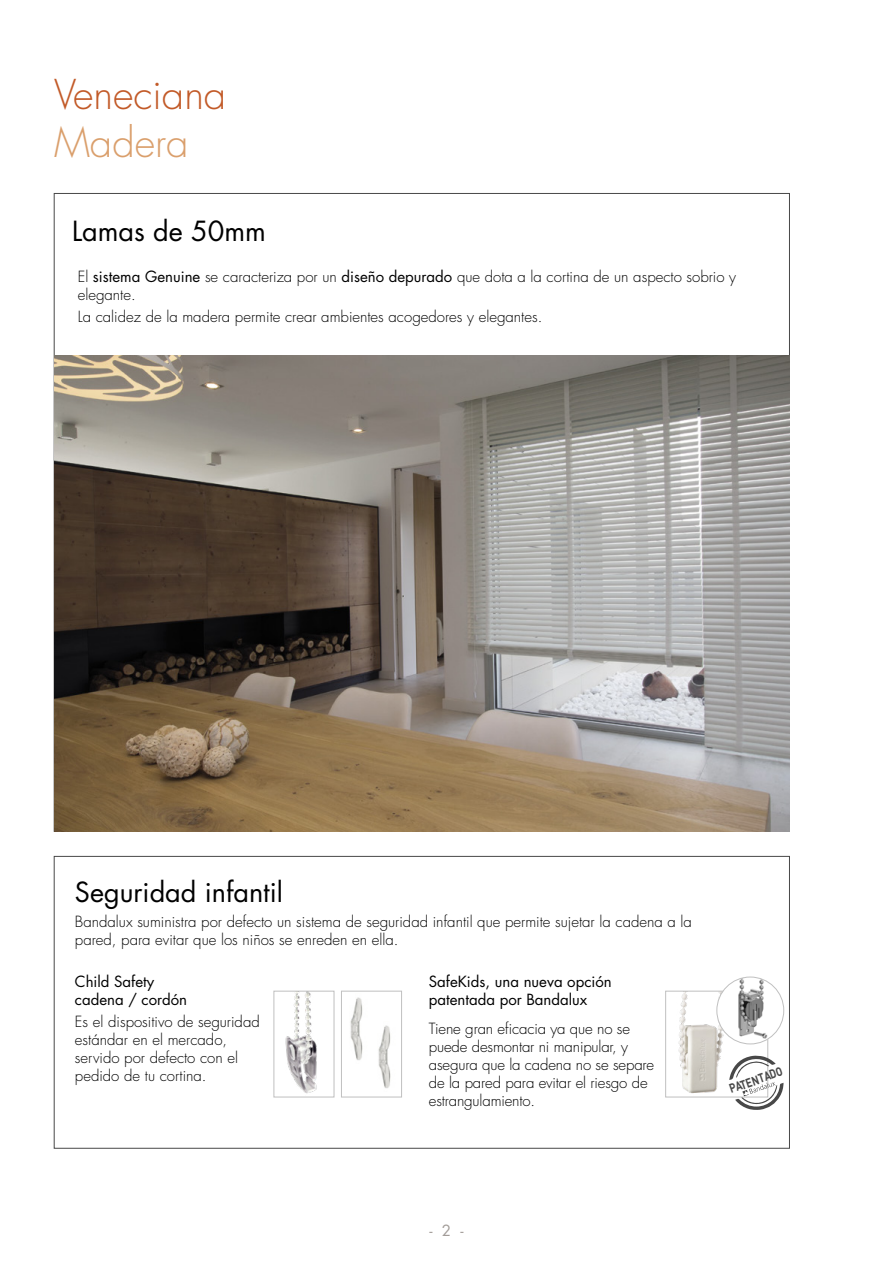
<style>
.page{position:relative;width:893px;height:1263px;background:#fff}
.page>*{position:absolute;margin:0;border:0;box-sizing:border-box;transform-origin:0 0}
.t1{font:300 40.05px "Futura Std";color:#c25a28}
.t2{font:300 40.05px "Futura Std";color:#da9f6c}
.t3{font:27px "Futura Std";color:#000}
.t4{font:300 15px/18px "Futura Std";color:#000}
.t5{font:15px/18px "Futura Std";color:#000}
.t6{font:15px "Futura Std";color:#a29c98}
.t7{font:700 12.45px "DIN";color:#484848;scale:.81 1}
.s1{font-weight:400}
</style>
<div class="page">
<img style="left:54px;top:356px;width:736px;height:475px">
<img style="left:285px;top:993px;width:32px;height:101px">
<div style="left:274px;top:991px;width:60px;height:106px;border:1px solid #c0c0c0"></div>
<img style="left:350px;top:997px;width:13px;height:63px">
<div style="left:341px;top:991px;width:61px;height:106px;border:1px solid #c0c0c0"></div>
<img style="left:378px;top:1025px;width:13px;height:63px">
<img style="left:678px;top:993px;width:87px;height:101px">
<div style="left:665px;top:991px;width:103px;height:106px;border:1px solid #c0c0c0"></div>
<svg style="left:729px;top:1055px;width:54px;height:55px"></svg>
<div style="left:717px;top:977px;width:67px;height:67px;background:#fff;border-radius:50%"></div>
<img style="left:733px;top:977px;width:39px;height:64px">
<div style="left:717px;top:977px;width:67px;height:67px;border:1px solid #c0c0c0;border-radius:50%"></div>
<h1 class="t1" style="left:54px;top:70px;width:174px">Veneciana</h1>
<h1 class="t2" style="left:54px;top:118px;width:136px">Madera</h1>
<h2 class="t3" style="left:72px;top:214px;width:195px">Lamas de 50mm</h2>
<p class="t4" style="left:78px;top:267px;width:660px">El <span class="s1">sistema Genuine</span> se caracteriza por un <span class="s1">diseño depurado</span> que dota a la cortina de un aspecto sobrio y elegante.</p>
<p class="t4" style="left:78px;top:308px;width:466px">La calidez de la madera permite crear ambientes acogedores y elegantes.</p>
<h2 class="t3" style="left:75px;top:875px;width:210px">Seguridad infantil</h2>
<p class="t4" style="left:75px;top:913px;width:618px">Bandalux suministra por defecto un sistema de seguridad infantil que permite sujetar la cadena a la pared, para evitar que los niños se enreden en ella.</p>
<p class="t5" style="left:75px;top:973px;width:114px">Child Safety cadena / cordón</p>
<p class="t4" style="left:75px;top:1013px;width:186px">Es el dispositivo de seguridad estándar en el mercado, servido por defecto con el pedido de tu cortina.</p>
<p class="t5" style="left:429px;top:973px;width:184px">SafeKids, una nueva opción patentada por Bandalux</p>
<p class="t4" style="left:429px;top:1019px;width:227px">Tiene gran eficacia ya que no se puede desmontar ni manipular, y asegura que la cadena no se separe de la pared para evitar el riesgo de estrangulamiento.</p>
<p class="t7" style="left:727px;top:1081px;width:70px;rotate:-19deg">PATENTADO</p>
<p class="t6" style="left:429px;top:1221px;width:35px">- 2 -</p>
</div>
